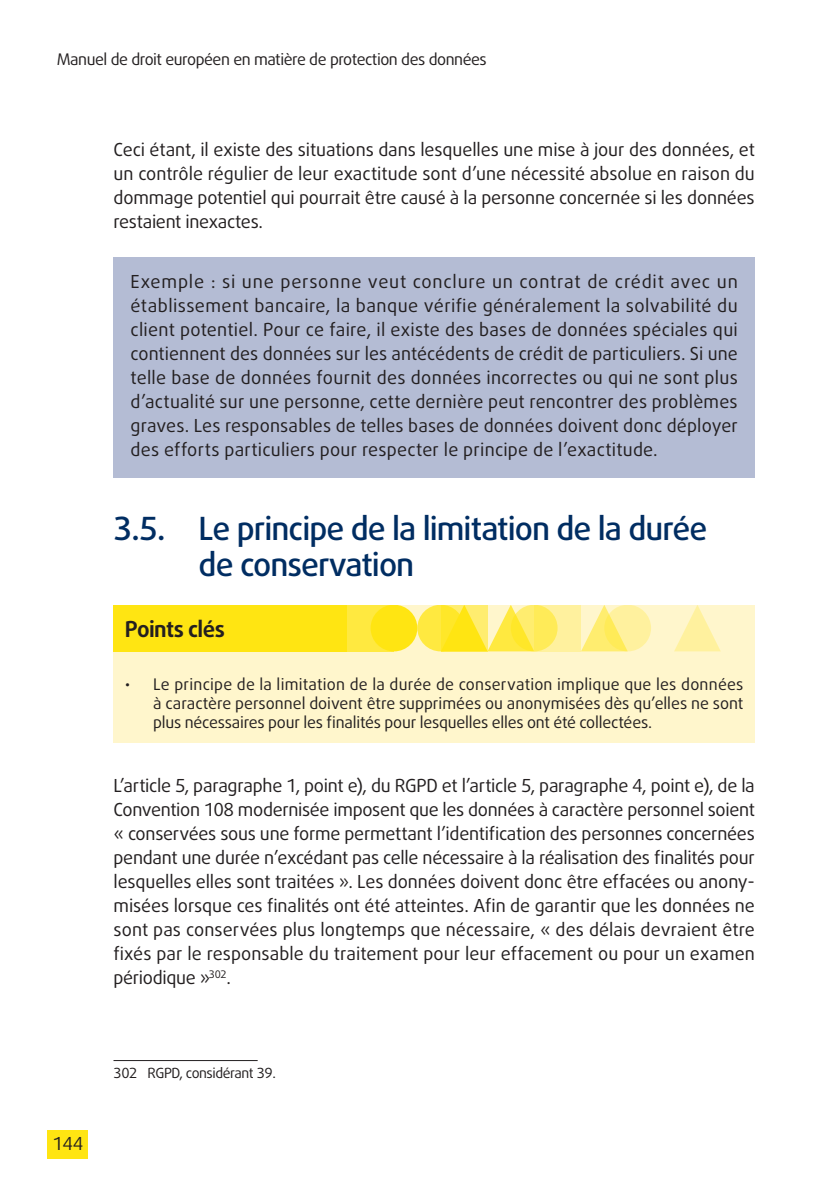
<style>
.page{position:relative;width:840px;height:1191px;background:#fff}
.page>*{position:absolute;margin:0;border:0;box-sizing:border-box;transform-origin:0 0}
.t1{font:500 32px/36px "Daxline Pro";letter-spacing:-.03em;color:#002d62}
.keypoints_title_SW{font:700 22px "Daxline Pro";letter-spacing:-.025em;color:#231f20}
.body_sb2{font:18px/24px "Daxline Pro";letter-spacing:.005em;color:#231f20;text-align:justify}
.box_two{font:18px/24px "Daxline Pro";letter-spacing:.015em;color:#231f20;text-align:justify}
.body{font:18px/24px "Daxline Pro";letter-spacing:-.01em;color:#231f20;text-align:justify}
.t2{font:16px/19.2px "Daxline Pro";letter-spacing:-.03em;color:#231f20;text-align:justify}
.footnote{font:14px "Daxline Pro";letter-spacing:-.03em;color:#231f20}
</style>
<div class="page">
<div style="left:113px;top:605px;width:641px;height:80px;background:#fff6cc"></div>
<div style="left:417px;top:605px;width:47px;height:46px;background:#ffe940;border-radius:50%"></div>
<div style="left:347px;top:605px;width:47px;height:46px;background:#ffe940"></div>
<div style="left:113px;top:605px;width:234px;height:46px;background:#ffe512"></div>
<svg style="left:581px;top:605px;width:41px;height:46px"></svg>
<svg style="left:674px;top:605px;width:46px;height:46px"></svg>
<div style="left:370px;top:605px;width:47px;height:46px;background:#ffe512;border-radius:50%"></div>
<svg style="left:487px;top:605px;width:42px;height:46px"></svg>
<svg style="left:510px;top:605px;width:47px;height:46px"></svg>
<svg style="left:604px;top:605px;width:46px;height:46px;background:#ffef8d"></svg>
<svg style="left:441px;top:605px;width:46px;height:46px;background:#ffe730"></svg>
<svg style="left:534px;top:605px;width:47px;height:46px;background:#ffee82"></svg>
<div style="left:48px;top:1130px;width:40px;height:29px;background:#ffe512"></div>
<div style="left:113px;top:257px;width:641px;height:220px;background:#b4bcd4"></div>
<div style="left:113px;top:660px;width:641px;height:83px;background:#fff6cc"></div>
<hr style="left:113px;top:1060px;width:144px;height:1px;background:#231f20">
<p class="t2" style="left:57px;top:50px;width:431px">Manuel de droit européen en matière de protection des données</p>
<p class="body" style="left:113px;top:138px;width:642px">Ceci étant, il existe des situations dans lesquelles une mise à jour des données, et un contrôle régulier de leur exactitude sont d’une nécessité absolue en raison du dommage potentiel qui pourrait être causé à la personne concernée si les données restaient inexactes.</p>
<p class="box_two" style="left:130px;top:270px;width:608px">Exemple : si une personne veut conclure un contrat de crédit avec un établissement bancaire, la banque vérifie généralement la solvabilité du client potentiel. Pour ce faire, il existe des bases de données spéciales qui contiennent des données sur les antécédents de crédit de particuliers. Si une telle base de données fournit des données incorrectes ou qui ne sont plus d’actualité sur une personne, cette dernière peut rencontrer des problèmes graves. Les responsables de telles bases de données doivent donc déployer des efforts particuliers pour respecter le principe de l’exactitude.</p>
<p class="t1" style="left:198px;top:511px;width:510px;text-indent:-85px">3.5. Le principe de la limitation de la durée de conservation</p>
<p class="keypoints_title_SW" style="left:125px;top:614px;width:101px">Points clés</p>
<p class="t2" style="left:153px;top:674px;width:591px;text-indent:-28px">• Le principe de la limitation de la durée de conservation implique que les données à caractère personnel doivent être supprimées ou anonymisées dès qu’elles ne sont plus nécessaires pour les finalités pour lesquelles elles ont été collectées.</p>
<p class="body_sb2" style="left:113px;top:774px;width:642px">L’article 5, paragraphe 1, point e), du RGPD et l’article 5, paragraphe 4, point e), de la Convention 108 modernisée imposent que les données à caractère personnel soient « conservées sous une forme permettant l’identification des personnes concernées pendant une durée n’excédant pas celle nécessaire à la réalisation des finalités pour lesquelles elles sont traitées ». Les données doivent donc être effacées ou anony&shy;misées lorsque ces finalités ont été atteintes. Afin de garantir que les données ne sont pas conservées plus longtemps que nécessaire, « des délais devraient être fixés par le responsable du traitement pour leur effacement ou pour un examen périodique »<sup>302</sup>.</p>
<p class="body_sb2" style="left:53px;top:1131px;width:32px">144</p>
<p class="footnote" style="left:113px;top:1063px;width:164px">302 RGPD, considérant 39.</p>
</div>
